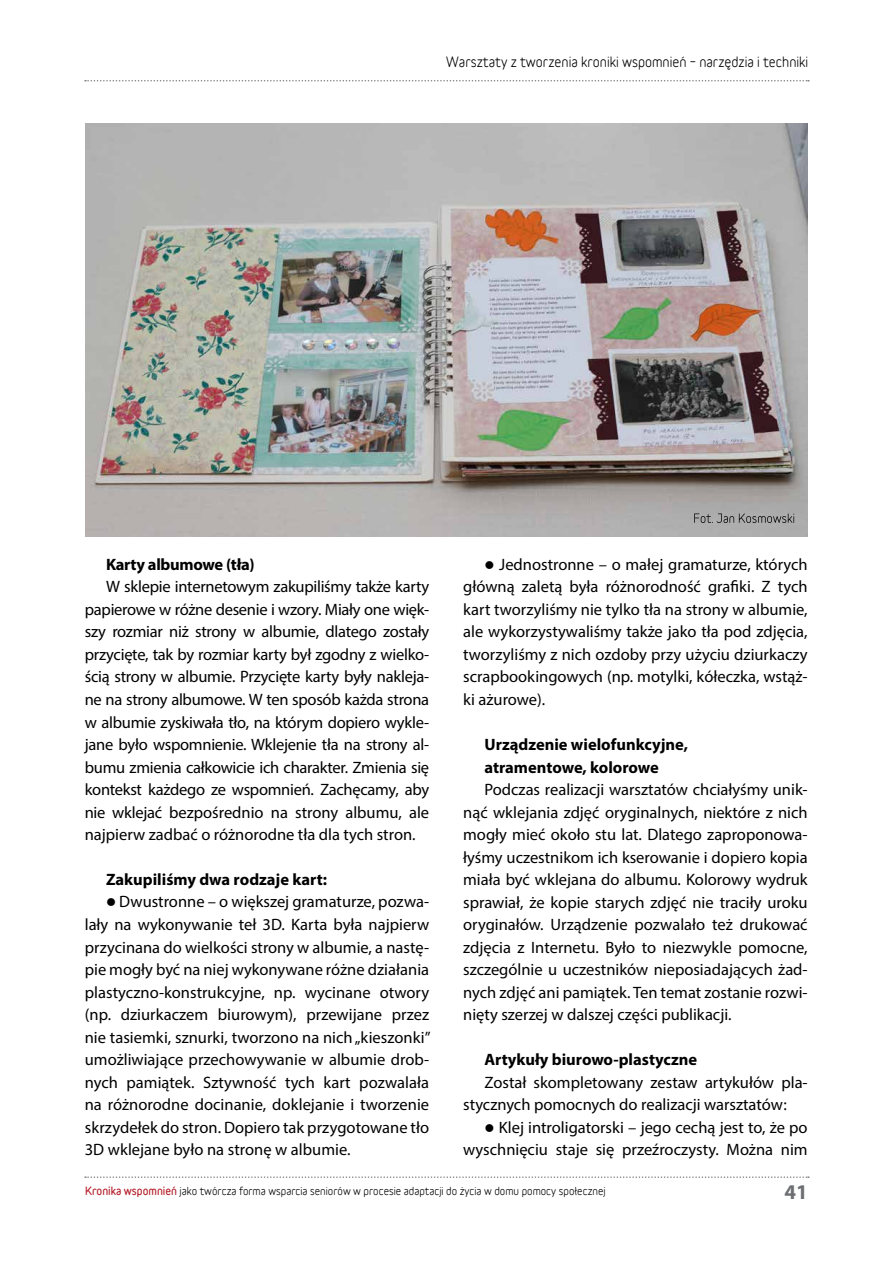
<style>
.page{position:relative;width:893px;height:1263px;background:#fff}
.page>*{position:absolute;margin:0;border:0;box-sizing:border-box;transform-origin:0 0}
.t1{font:700 21px "Myriad Pro";color:#6d6e71}
.t2{font:16.5px/22.5px "Myriad Pro";color:#000;text-align:justify}
.t3{font:700 16.5px/22.5px "Myriad Pro";color:#000}
.t4{font:700 13.5px "Variable";color:#000}
.t5{font:700 10.5px "Variable";color:#000}
.s1{font-family:"Variable Regular 4";font-weight:400;color:#b5202b}
</style>
<div class="page">
<svg style="left:85px;top:80px;width:724px;height:1px"></svg>
<svg style="left:85px;top:1176px;width:724px;height:2px"></svg>
<img style="left:85px;top:123px;width:723px;height:413px">
<svg style="left:694px;top:513px;width:100px;height:10px"></svg>
<p class="t4" style="left:446px;top:51px;width:364px">Warsztaty z tworzenia kroniki wspomnień – narzędzia i techniki</p>
<p class="t3" style="left:106px;top:553px;width:150px">Karty albumowe (tła)</p>
<p class="t2" style="left:85px;top:575px;width:346px;text-indent:21px">W sklepie internetowym zakupiliśmy także karty papierowe w różne desenie i wzory. Miały one więk&shy;szy rozmiar niż strony w albumie, dlatego zostały przycięte, tak by rozmiar karty był zgodny z wielko&shy;ścią strony w albumie. Przycięte karty były nakleja&shy;ne na strony albumowe. W ten sposób każda strona w albumie zyskiwała tło, na którym dopiero wykle&shy;jane było wspomnienie. Wklejenie tła na strony al&shy;bumu zmienia całkowicie ich charakter. Zmienia się kontekst każdego ze wspomnień. Zachęcamy, aby nie wklejać bezpośrednio na strony albumu, ale najpierw zadbać o różnorodne tła dla tych stron.</p>
<p class="t3" style="left:106px;top:868px;width:223px">Zakupiliśmy dwa rodzaje kart:</p>
<p class="t2" style="left:85px;top:890px;width:347px;text-indent:21px">● Dwustronne – o większej gramaturze, pozwa&shy;lały na wykonywanie teł 3D. Karta była najpierw przycinana do wielkości strony w albumie, a nastę&shy;pie mogły być na niej wykonywane różne działania plastyczno-konstrukcyjne, np. wycinane otwory (np. dziurkaczem biurowym), przewijane przez nie tasiemki, sznurki, tworzono na nich „kieszonki” umożliwiające przechowywanie w albumie drob&shy;nych pamiątek. Sztywność tych kart pozwalała na różnorodne docinanie, doklejanie i tworzenie skrzydełek do stron. Dopiero tak przygotowane tło 3D wklejane było na stronę w albumie.</p>
<p class="t2" style="left:463px;top:553px;width:346px;text-indent:21px">● Jednostronne – o małej gramaturze, których główną zaletą była różnorodność grafiki. Z tych kart tworzyliśmy nie tylko tła na strony w albumie, ale wykorzystywaliśmy także jako tła pod zdjęcia, tworzyliśmy z nich ozdoby przy użyciu dziurkaczy scrapbookingowych (np. motylki, kółeczka, wstąż&shy;ki ażurowe).</p>
<p class="t3" style="left:484px;top:733px;width:205px">Urządzenie wielofunkcyjne, atramentowe, kolorowe</p>
<p class="t2" style="left:463px;top:778px;width:346px;text-indent:21px">Podczas realizacji warsztatów chciałyśmy unik&shy;nąć wklejania zdjęć oryginalnych, niektóre z nich mogły mieć około stu lat. Dlatego zaproponowa&shy;łyśmy uczestnikom ich kserowanie i dopiero kopia miała być wklejana do albumu. Kolorowy wydruk sprawiał, że kopie starych zdjęć nie traciły uroku oryginałów. Urządzenie pozwalało też drukować zdjęcia z Internetu. Było to niezwykle pomocne, szczególnie u uczestników nieposiadających żad&shy;nych zdjęć ani pamiątek. Ten temat zostanie rozwi&shy;nięty szerzej w dalszej części publikacji.</p>
<p class="t3" style="left:484px;top:1048px;width:214px">Artykuły biurowo-plastyczne</p>
<p class="t2" style="left:463px;top:1070px;width:346px;text-indent:21px">Został skompletowany zestaw artykułów pla&shy;stycznych pomocnych do realizacji warsztatów:</p>
<p class="t2" style="left:463px;top:1115px;width:346px;text-align:right">● Klej introligatorski – jego cechą jest to, że po wyschnięciu staje się przeźroczysty. Można nim</p>
<p class="t5" style="left:85px;top:1182px;width:522px"><span class="s1">Kronika wspomnień</span> jako twórcza forma wsparcia seniorów w procesie adaptacji do życia w domu pomocy społecznej</p>
<p class="t1" style="left:785px;top:1178px;width:25px">41</p>
</div>
